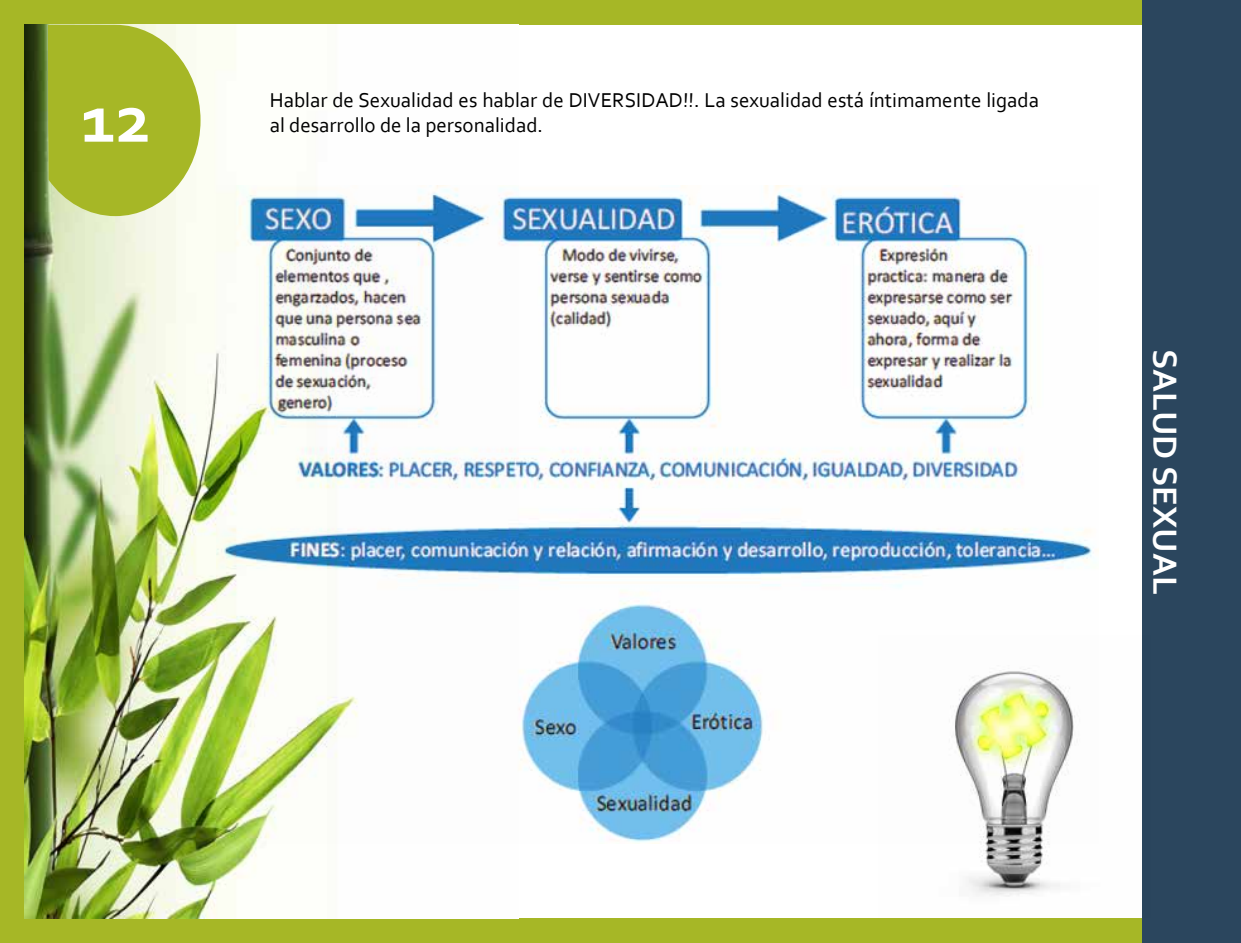
<style>
.page{position:relative;width:1241px;height:943px;background:#fff}
.page>*{position:absolute;margin:0;border:0;box-sizing:border-box;transform-origin:0 0}
.t1{font:700 70px "Corbel";color:#fff}
.t2{font:700 35px "Corbel";color:#fff}
.t3{font:21px/25.2px "Corbel";color:#000}
</style>
<div class="page">
<div style="left:0;top:0;width:1240px;height:25px;background:#a6b726"></div>
<div style="left:0;top:918px;width:1240px;height:25px;background:#a6b726"></div>
<div style="left:0;top:0;width:25px;height:943px;background:#a6b726"></div>
<img style="left:25px;top:25px;width:421px;height:893px">
<svg style="left:48px;top:25px;width:152px;height:191px;background:#b0c041"></svg>
<div style="left:1171px;top:0;width:69px;height:943px;background:#2b465e"></div>
<div style="left:1141px;top:0;width:50px;height:943px;background:#2b465e"></div>
<img style="left:968px;top:635px;width:174px;height:282px">
<img style="left:217px;top:186px;width:881px;height:657px">
<h1 class="t1" style="left:81px;top:75px;width:71px">12</h1>
<p class="t3" style="left:270px;top:87px;width:770px">Hablar de Sexualidad es hablar de DIVERSIDAD!!. La sexualidad está íntimamente ligada al desarrollo de la personalidad.</p>
<h2 class="t2" style="left:1186px;top:348px;width:247px;rotate:90deg">SALUD SEXUAL</h2>
</div>
